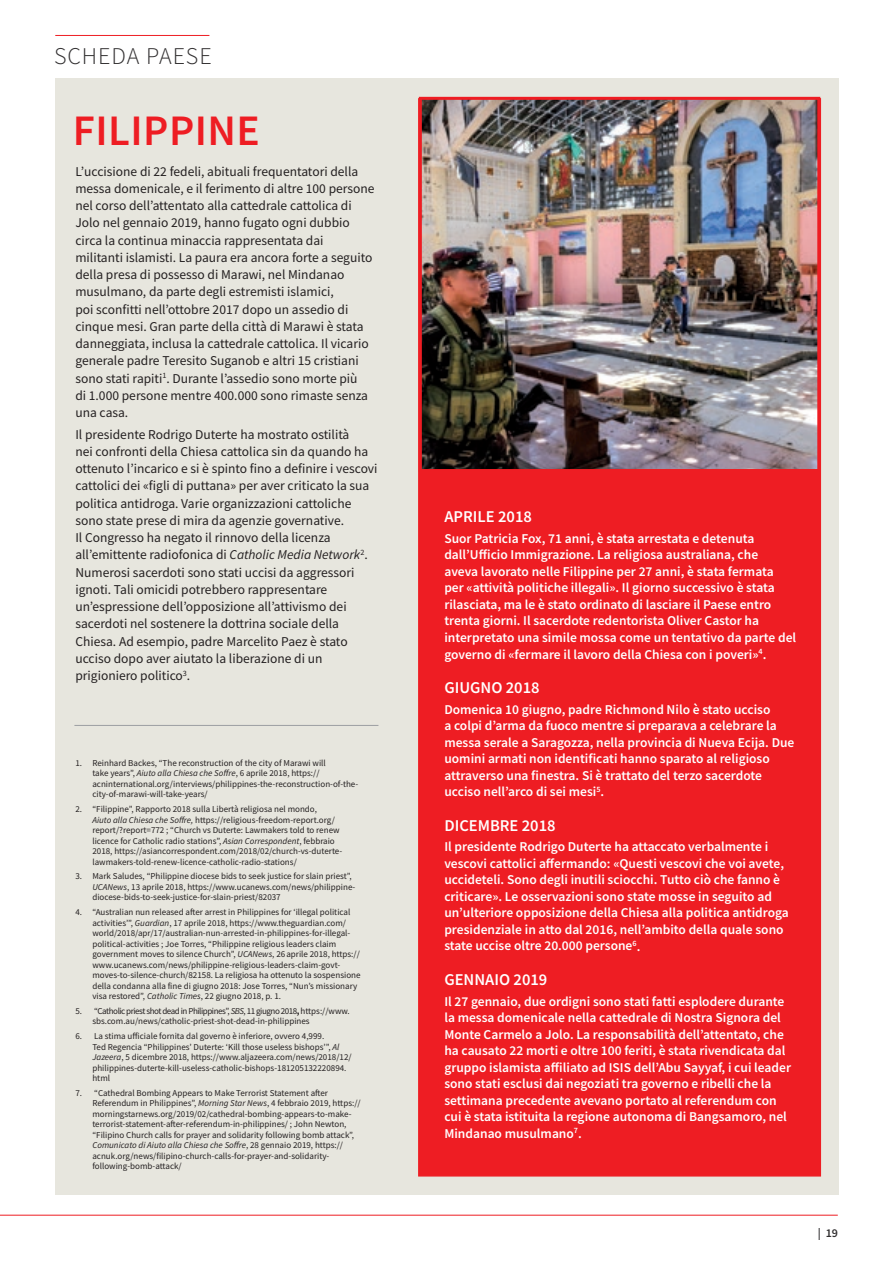
<style>
.page{position:relative;width:893px;height:1263px;background:#fff}
.page>*{position:absolute;margin:0;border:0;box-sizing:border-box;transform-origin:0 0}
.t1{font:600 43.5px "Source Sans Pro";letter-spacing:.01em;color:#ee1d23}
.t2{font:300 24px "Source Sans Pro";letter-spacing:.04em;color:#312f30}
.t3{font:600 16.5px "Source Sans Pro";color:#fff}
.t4{font:600 13.5px/16.5px "Source Sans Pro";color:#fff}
.t5{font:13.5px/17.2px "Source Sans Pro";color:#231f20}
.t6{font:600 12px "Source Sans Pro";color:#312f30}
.t7{font:9px/10.5px "Source Sans Pro";color:#231f20}
.s1{font-style:italic}
.s2{font-weight:700}
</style>
<div class="page">
<hr style="left:0;top:1215px;width:838px;height:1px;background:#ee1d23">
<div style="left:55px;top:79px;width:783px;height:1116px;background:#e7e6de"></div>
<hr style="left:74px;top:725px;width:304px;height:1px;background:#9d9fa2">
<div style="left:418px;top:98px;width:403px;height:1078px;background:#ee1d23;border:2px solid #ee1d23"></div>
<img style="left:423px;top:101px;width:393px;height:367px">
<div style="left:419px;top:97px;width:401px;height:375px;border:3px solid #ee1d23"></div>
<hr style="left:55px;top:35px;width:154px;height:1px;background:#ee1d23">
<h2 class="t2" style="left:54px;top:41px;width:159px">SCHEDA PAESE</h2>
<h1 class="t1" style="left:73px;top:102px;width:188px">FILIPPINE</h1>
<p class="t5" style="left:75px;top:162px;width:301px">L’uccisione di 22 fedeli, abituali frequentatori della messa domenicale, e il ferimento di altre 100 persone nel corso dell’attentato alla cattedrale cattolica di Jolo nel gennaio 2019, hanno fugato ogni dubbio circa la continua minaccia rappresentata dai militanti islamisti. La paura era ancora forte a seguito della presa di possesso di Marawi, nel Mindanao musulmano, da parte degli estremisti islamici,<br>poi sconfitti nell’ottobre 2017 dopo un assedio di cinque mesi. Gran parte della città di Marawi è stata danneggiata, inclusa la cattedrale cattolica. Il vicario generale padre Teresito Suganob e altri 15 cristiani sono stati rapiti<sup>1</sup>. Durante l’assedio sono morte più<br>di 1.000 persone mentre 400.000 sono rimaste senza una casa.</p>
<p class="t5" style="left:75px;top:425px;width:304px">Il presidente Rodrigo Duterte ha mostrato ostilità<br>nei confronti della Chiesa cattolica sin da quando ha ottenuto l’incarico e si è spinto fino a definire i vescovi cattolici dei «figli di puttana» per aver criticato la sua politica antidroga. Varie organizzazioni cattoliche sono state prese di mira da agenzie governative.<br>Il Congresso ha negato il rinnovo della licenza all’emittente radiofonica di <span class="s1">Catholic Media Network</span><sup>2</sup>.<br>Numerosi sacerdoti sono stati uccisi da aggressori ignoti. Tali omicidi potrebbero rappresentare un’espressione dell’opposizione all’attivismo dei sacerdoti nel sostenere la dottrina sociale della Chiesa. Ad esempio, padre Marcelito Paez è stato ucciso dopo aver aiutato la liberazione di un prigioniero politico<sup>3</sup>.</p>
<p class="t7" style="left:92px;top:757px;width:267px;text-indent:-17px">1. Reinhard Backes, “The reconstruction of the city of Marawi will<br>take years”, <span class="s1">Aiuto alla Chiesa che Soffre</span>, 6 aprile 2018, https:// acninternational.org/interviews/philippines-the-reconstruction-of-the&shy;city-of-marawi-will-take-years/</p>
<p class="t7" style="left:92px;top:804px;width:251px;text-indent:-17px">2. “Filippine”, Rapporto 2018 sulla Libertà religiosa nel mondo,<br><span class="s1">Aiuto alla Chiesa che Soffre,</span> https://religious-freedom-report.org/ report/?report=772 ; “Church vs Duterte: Lawmakers told to renew licence for Catholic radio stations”, <span class="s1">Asian Correspondent</span>, febbraio 2018, https://asiancorrespondent.com/2018/02/church-vs-duterte&shy;lawmakers-told-renew-licence-catholic-radio-stations/</p>
<p class="t7" style="left:92px;top:871px;width:264px;text-indent:-17px">3. Mark Saludes, “Philippine diocese bids to seek justice for slain priest”,<br><span class="s1">UCANews</span>, 13 aprile 2018, https://www.ucanews.com/news/philippine&shy;diocese-bids-to-seek-justice-for-slain-priest/82037</p>
<p class="t7" style="left:92px;top:907px;width:270px;text-indent:-17px">4. “Australian nun released after arrest in Philippines for ‘illegal political activities’”, <span class="s1">Guardian</span>, 17 aprile 2018, https://www.theguardian.com/ world/2018/apr/17/australian-nun-arrested-in-philippines-for-illegal&shy;political-activities ; Joe Torres, “Philippine religious leaders claim government moves to silence Church”, <span class="s1">UCANews</span>, 26aprile 2018, https:// www.ucanews.com/news/philippine-religious-leaders-claim-govt&shy;moves-to-silence-church/82158. La religiosa ha ottenuto la sospensione della condanna alla fine di giugno 2018: Jose Torres, “Nun’s missionary visa restored”, <span class="s1">Catholic Times</span>, 22 giugno 2018, p. 1.</p>
<p class="t7" style="left:92px;top:1006px;width:259px;text-indent:-17px">5. “Catholic priest shot dead in Philippines”, <span class="s1">SBS</span>, 11 giugno 2018<span class="s2">,</span> https://www. sbs.com.au/news/catholic-priest-shot-dead-in-philippines</p>
<p class="t7" style="left:92px;top:1031px;width:261px;text-indent:-17px">6. La stima ufficiale fornita dal governo è inferiore, ovvero 4,999.<br>Ted Regencia “Philippines’ Duterte: ‘Kill those useless bishops’”, <span class="s1">Al Jazeera</span>, 5 dicembre 2018, https://www.aljazeera.com/news/2018/12/ philippines-duterte-kill-useless-catholic-bishops-181205132220894. html</p>
<p class="t7" style="left:92px;top:1088px;width:270px;text-indent:-17px">7. “Cathedral Bombing Appears to Make Terrorist Statement after Referendum in Philippines”, <span class="s1">Morning Star News</span>, 4 febbraio 2019, https:// morningstarnews.org/2019/02/cathedral-bombing-appears-to-make&shy;terrorist-statement-after-referendum-in-philippines/ ; John Newton, “Filipino Church calls for prayer and solidarity following bomb attack”, <span class="s1">Comunicato di Aiuto alla Chiesa che Soffre</span>, 28 gennaio 2019, https:// acnuk.org/news/filipino-church-calls-for-prayer-and-solidarity&shy;following-bomb-attack/</p>
<h3 class="t3" style="left:444px;top:506px;width:89px">APRILE 2018</h3>
<p class="t4" style="left:444px;top:530px;width:353px">Suor Patricia Fox, 71 anni, è stata arrestata e detenuta dall’Ufficio Immigrazione. La religiosa australiana, che<br>aveva lavorato nelle Filippine per 27 anni, è stata fermata per «attività politiche illegali». Il giorno successivo è stata rilasciata, ma le è stato ordinato di lasciare il Paese entro trenta giorni. Il sacerdote redentorista Oliver Castor ha interpretato una simile mossa come un tentativo da parte del governo di «fermare il lavoro della Chiesa con i poveri»<sup>4</sup>.</p>
<h3 class="t3" style="left:444px;top:677px;width:97px">GIUGNO 2018</h3>
<p class="t4" style="left:444px;top:701px;width:352px">Domenica 10 giugno, padre Richmond Nilo è stato ucciso<br>a colpi d’arma da fuoco mentre si preparava a celebrare la messa serale a Saragozza, nella provincia di Nueva Ecija. Due uomini armati non identificati hanno sparato al religioso attraverso una finestra. Si è trattato del terzo sacerdote ucciso nell’arco di sei mesi<sup>5</sup>.</p>
<h3 class="t3" style="left:444px;top:814px;width:113px">DICEMBRE 2018</h3>
<p class="t4" style="left:444px;top:839px;width:346px">Il presidente Rodrigo Duterte ha attaccato verbalmente i vescovi cattolici affermando: «Questi vescovi che voi avete, uccideteli. Sono degli inutili sciocchi. Tutto ciò che fanno è criticare». Le osservazioni sono state mosse in seguito ad un’ulteriore opposizione della Chiesa alla politica antidroga presidenziale in atto dal 2016, nell’ambito della quale sono state uccise oltre 20.000 persone<sup>6</sup>.</p>
<h3 class="t3" style="left:444px;top:968px;width:105px">GENNAIO 2019</h3>
<p class="t4" style="left:444px;top:993px;width:348px">Il 27 gennaio, due ordigni sono stati fatti esplodere durante la messa domenicale nella cattedrale di Nostra Signora del Monte Carmelo a Jolo. La responsabilità dell’attentato, che ha causato 22 morti e oltre 100 feriti, è stata rivendicata dal gruppo islamista affiliato ad ISIS dell’Abu Sayyaf, i cui leader sono stati esclusi dai negoziati tra governo e ribelli che la settimana precedente avevano portato al referendum con cui è stata istituita la regione autonoma di Bangsamoro, nel Mindanao musulmano<sup>7</sup>.</p>
<h3 class="t6" style="left:818px;top:1225px;width:22px">| 19</h3>
</div>
